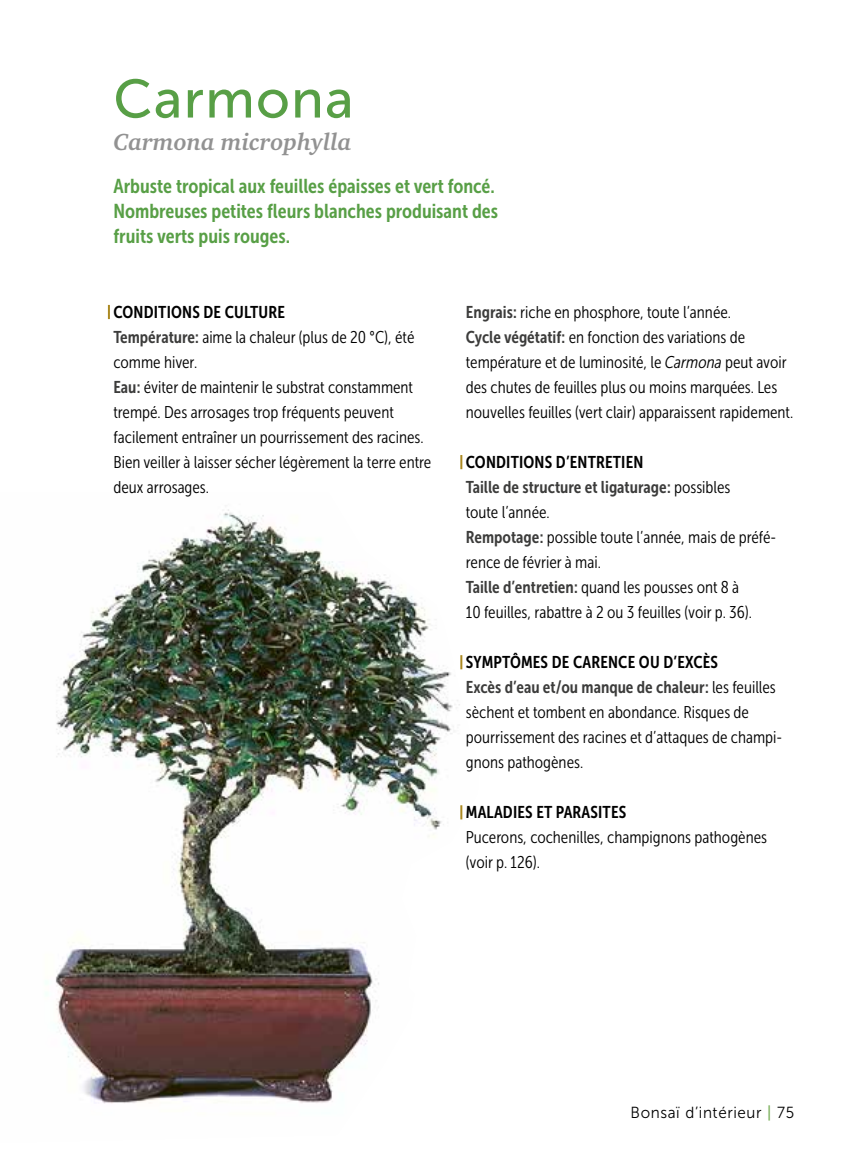
<style>
.page{position:relative;width:851px;height:1163px;background:#fff}
.page>*{position:absolute;margin:0;border:0;box-sizing:border-box;transform-origin:0 0}
.t1{font:54px "Museo Sans 500";letter-spacing:.025em;color:#589f46}
.t2{font:italic 700 24px "UV Charter";color:#929292}
.t3{font:20px/25px "Museo Sans Cond 700";color:#589f46}
.t4{font:17px/25px "Museo Sans Cond 300";color:#000}
.t5{font:17px/25px "Museo Sans Cond 700";color:#3c3c3b}
.t6{font:17px "Museo Sans Cond 700";letter-spacing:.01em;color:#000}
.t7{font:16px "Museo Sans 300";letter-spacing:.04em;color:#000;scale:.95 1}
.s1{font-family:"Museo Sans Cond 700";color:#3c3c3b}
.s2{font-style:italic}
.s3{color:#000}
.s4{font-family:"Museo Sans Cond 300";color:#000}
.s5{font-family:"Museo Sans 500";color:#77ae57}
</style>
<div class="page">
<img style="left:46px;top:509px;width:417px;height:595px">
<svg style="left:108px;top:305px;width:2px;height:14px"></svg>
<svg style="left:460px;top:455px;width:2px;height:14px"></svg>
<svg style="left:460px;top:655px;width:2px;height:14px"></svg>
<svg style="left:460px;top:805px;width:2px;height:14px"></svg>
<h1 class="t1" style="left:113px;top:69px;width:241px">Carmona</h1>
<h2 class="t2" style="left:113px;top:127px;width:239px">Carmona microphylla</h2>
<p class="t3" style="left:113px;top:173px;width:386px">Arbuste tropical aux feuilles épaisses et vert foncé.<br>Nombreuses petites fleurs blanches produisant des fruits verts puis rouges.</p>
<p class="t6" style="left:113px;top:302px;width:173px">CONDITIONS DE CULTURE</p>
<p class="t4" style="left:113px;top:324px;width:319px"><span class="s1">Température :</span> aime la chaleur (plus de 20 °C), été comme hiver.<br><span class="s1">Eau :</span> éviter de maintenir le substrat constamment trempé. Des arrosages trop fréquents peuvent facilement entraîner un pourrissement des racines.<br>Bien veiller à laisser sécher légèrement la terre entre deux arrosages.</p>
<p class="t4" style="left:466px;top:299px;width:329px"><span class="s1">Engrais :</span> riche en phosphore, toute l’année.<br><span class="s1">Cycle végétatif :</span> en fonction des variations de température et de luminosité, le <span class="s2">Carmona</span> peut avoir des chutes de feuilles plus ou moins marquées. Les nouvelles feuilles (vert clair) apparaissent rapidement.</p>
<p class="t5" style="left:466px;top:449px;width:266px"><span class="s3">CONDITIONS D’ENTRETIEN<br></span>Taille de structure et ligaturage : <span class="s4">possibles</span></p>
<p class="t4" style="left:466px;top:499px;width:312px">toute l’année.<br><span class="s1">Rempotage :</span> possible toute l’année, mais de préfé&shy;rence de février à mai.<br><span class="s1">Taille d’entretien :</span> quand les pousses ont 8 à<br>10 feuilles, rabattre à 2 ou 3 feuilles (voir p. 36).</p>
<p class="t5" style="left:466px;top:649px;width:311px"><span class="s3">SYMPTÔMES DE CARENCE OU D’EXCÈS<br></span>Excès d’eau et/ou manque de chaleur : <span class="s4">les feuilles</span></p>
<p class="t4" style="left:466px;top:699px;width:318px">sèchent et tombent en abondance. Risques de pourrissement des racines et d’attaques de champi&shy;gnons pathogènes.</p>
<p class="t6" style="left:466px;top:802px;width:162px">MALADIES ET PARASITES</p>
<p class="t4" style="left:466px;top:824px;width:302px">Pucerons, cochenilles, champignons pathogènes (voir p. 126).</p>
<p class="t7" style="left:630px;top:1103px;width:174px">Bonsaï d’intérieur <span class="s5">|</span> 75</p>
</div>
